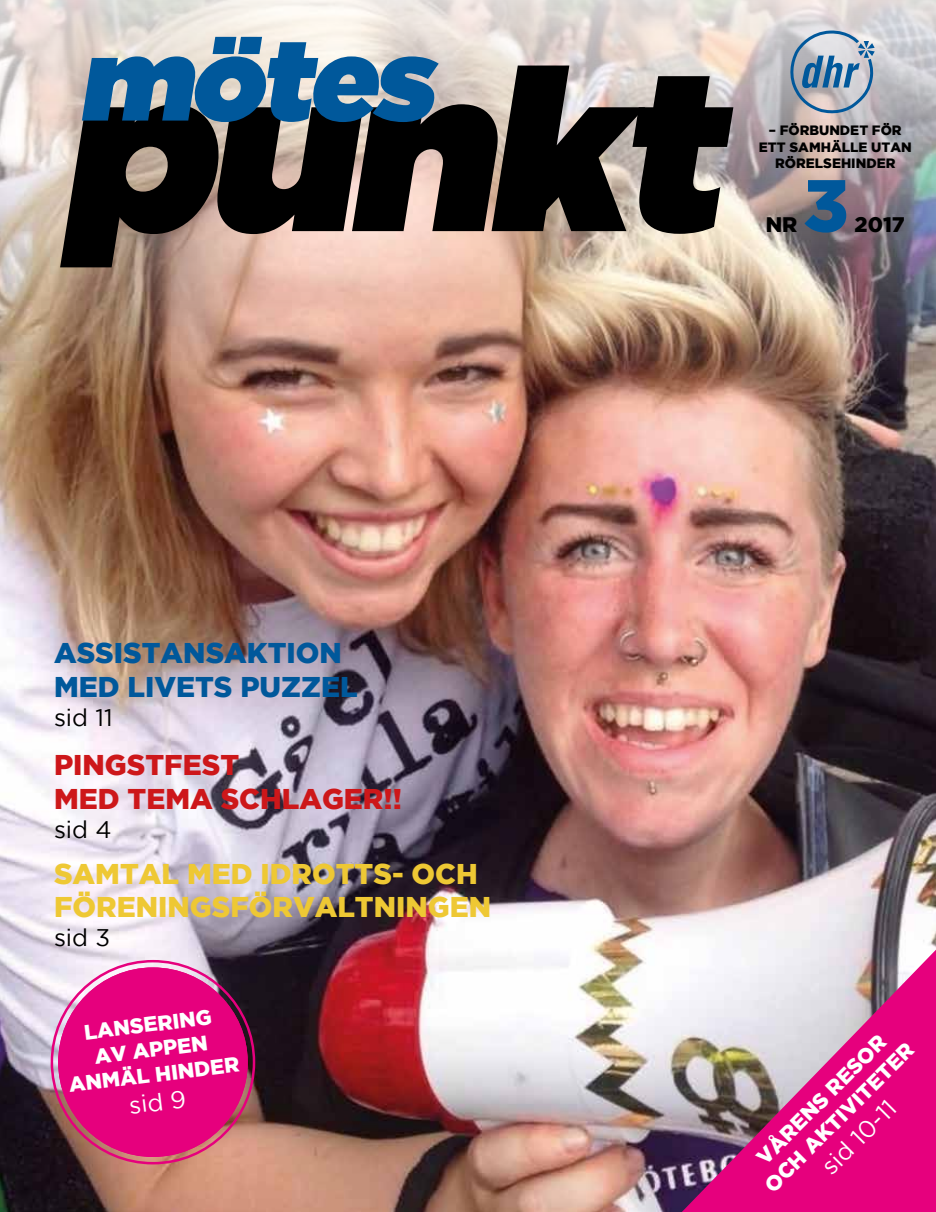
<style>
.page{position:relative;width:936px;height:1212px;background:#fff}
.page>*{position:absolute;margin:0;border:0;box-sizing:border-box;transform-origin:0 0}
.t1{font:italic 226.8px "Gotham Ultra";color:#000}
.t2{font:italic 114.6px "Gotham Ultra";color:#00589b}
.t3{font:900 73.5px "Gotham";color:#00589b}
.t4{font:900 28.5px/33px "Gotham";color:#eec834}
.t5{font:900 28.5px/34.5px "Gotham";color:#00589b}
.t6{font:900 28.5px/34.5px "Gotham";color:#cd171a}
.t7{font:24px "Gotham";color:#000}
.t8{font:24px "Gotham";color:#fff}
.t9{font:900 21px/25.2px "Gotham";color:#fff;text-align:center}
.t10{font:900 21px "Gotham";color:#000}
.t11{font:900 13.5px/16.2px "Gotham";color:#000;text-align:center}
</style>
<div class="page">
<img style="left:0;top:0;width:935px;height:1212px">
<svg style="left:681px;top:950px;width:254px;height:262px;background:#d15c9c"></svg>
<svg style="left:788px;top:30px;width:88px;height:86px;background:#9faebf"></svg>
<div style="left:58px;top:967px;width:190px;height:190px;background:#e6007d;border-radius:50%"></div>
<div style="left:58px;top:967px;width:190px;height:190px;border:8px solid #e6007d;border-radius:50%"></div>
<h2 class="t2" style="left:78px;top:14px;width:376px">mötes</h2>
<h1 class="t1" style="left:58px;top:20px;width:700px">punkt</h1>
<p class="t11" style="left:758px;top:122px;width:154px">– FÖRBUNDET FÖR<br>ETT SAMHÄLLE UTAN<br>RÖRELSEHINDER</p>
<h3 class="t3" style="left:803px;top:163px;width:47px">3</h3>
<p class="t10" style="left:765px;top:212px;width:33px">NR</p>
<p class="t10" style="left:854px;top:212px;width:52px">2017</p>
<h3 class="t5" style="left:54px;top:635px;width:305px">ASSISTANSAKTION<br>MED LIVETS PUZZEL</h3>
<p class="t7" style="left:54px;top:704px;width:60px">sid 11</p>
<h3 class="t6" style="left:54px;top:746px;width:349px">PINGSTFEST<br>MED TEMA SCHLAGER!!</h3>
<p class="t7" style="left:54px;top:816px;width:59px">sid 4</p>
<h3 class="t4" style="left:54px;top:856px;width:438px">SAMTAL MED IDROTTS- OCH<br>FÖRENINGSFÖRVALTNINGEN</h3>
<p class="t7" style="left:54px;top:924px;width:58px">sid 3</p>
<p class="t9" style="left:61px;top:1022px;width:173px;rotate:-7deg">LANSERING<br>AV APPEN<br>ANMÄL HINDER</p>
<p class="t8" style="left:128px;top:1092px;width:58px;rotate:-7deg">sid 9</p>
<p class="t9" style="left:741px;top:1161px;width:202px;rotate:-45deg">VÅRENS RESOR<br>OCH AKTIVITETER</p>
<p class="t8" style="left:816px;top:1161px;width:96px;rotate:-45deg">sid 10-11</p>
</div>
